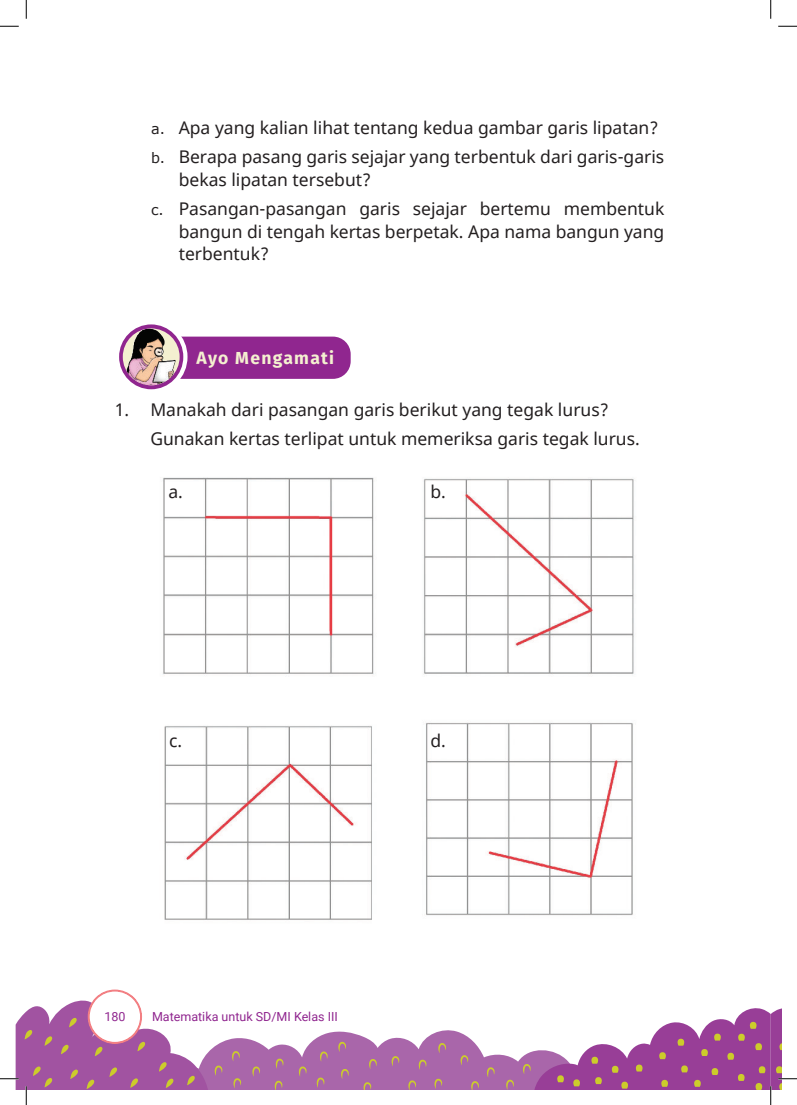
<style>
.page{position:relative;width:797px;height:1105px;background:#fff}
.page>*{position:absolute;margin:0;border:0;box-sizing:border-box;transform-origin:0 0}
.t1{font:17.5px/29.6px "Noto Sans";color:#231f20}
.t2{font:700 17.5px "Fira Sans";letter-spacing:.075em;color:#f4f0d0}
.t3{font:12.5px "Roboto";color:#90268f}
.s1{font-family:"Verdana";font-size:14.38px}
</style>
<div class="page">
<div style="left:140px;top:337px;width:211px;height:42px;background:#90268f;border-radius:18px"></div>
<div style="left:115px;top:320px;width:72px;height:73px;background:#fff;border-radius:50%"></div>
<svg style="left:119px;top:324px;width:64px;height:65px"></svg>
<img style="left:123px;top:328px;width:57px;height:57px;border-radius:28px">
<img style="left:162px;top:477px;width:212px;height:198px">
<img style="left:423px;top:478px;width:211px;height:197px">
<img style="left:164px;top:725px;width:208px;height:195px">
<img style="left:426px;top:722px;width:207px;height:193px">
<svg style="left:0;top:25px;width:19px;height:2px"></svg>
<svg style="left:778px;top:25px;width:19px;height:2px"></svg>
<svg style="left:25px;top:0;width:2px;height:19px"></svg>
<svg style="left:770px;top:0;width:1px;height:19px"></svg>
<svg style="left:0;top:989px;width:797px;height:116px"></svg>
<p class="t1" style="left:151px;top:113px;width:514px"><span class="s1">a.</span> Apa yang kalian lihat tentang kedua gambar garis lipatan? <span class="s1">b.</span> Berapa pasang garis sejajar yang terbentuk dari garis-garis</p>
<p class="t1" style="left:151px;top:165px;width:514px;text-indent:28px">bekas lipatan tersebut?<br><span class="s1">c.</span> Pasangan-pasangan garis sejajar bertemu membentuk</p>
<p class="t1" style="left:179px;top:221px;width:487px;line-height:22.5px">bangun di tengah kertas berpetak. Apa nama bangun yang terbentuk?</p>
<p class="t2" style="left:196px;top:343px;width:139px">Ayo Mengamati</p>
<p class="t1" style="left:150px;top:395px;width:491px;text-indent:-35px">1. Manakah dari pasangan garis berikut yang tegak lurus?<br>Gunakan kertas terlipat untuk memeriksa garis tegak lurus.</p>
<p class="t1" style="left:168px;top:477px;width:16px">a.</p>
<p class="t1" style="left:430px;top:477px;width:17px">b.</p>
<p class="t1" style="left:169px;top:726px;width:15px">c.</p>
<p class="t1" style="left:430px;top:726px;width:17px">d.</p>
<p class="t3" style="left:104px;top:1008px;width:23px">180</p>
<p class="t3" style="left:152px;top:1008px;width:187px">Matematika untuk SD/MI Kelas III</p>
</div>
